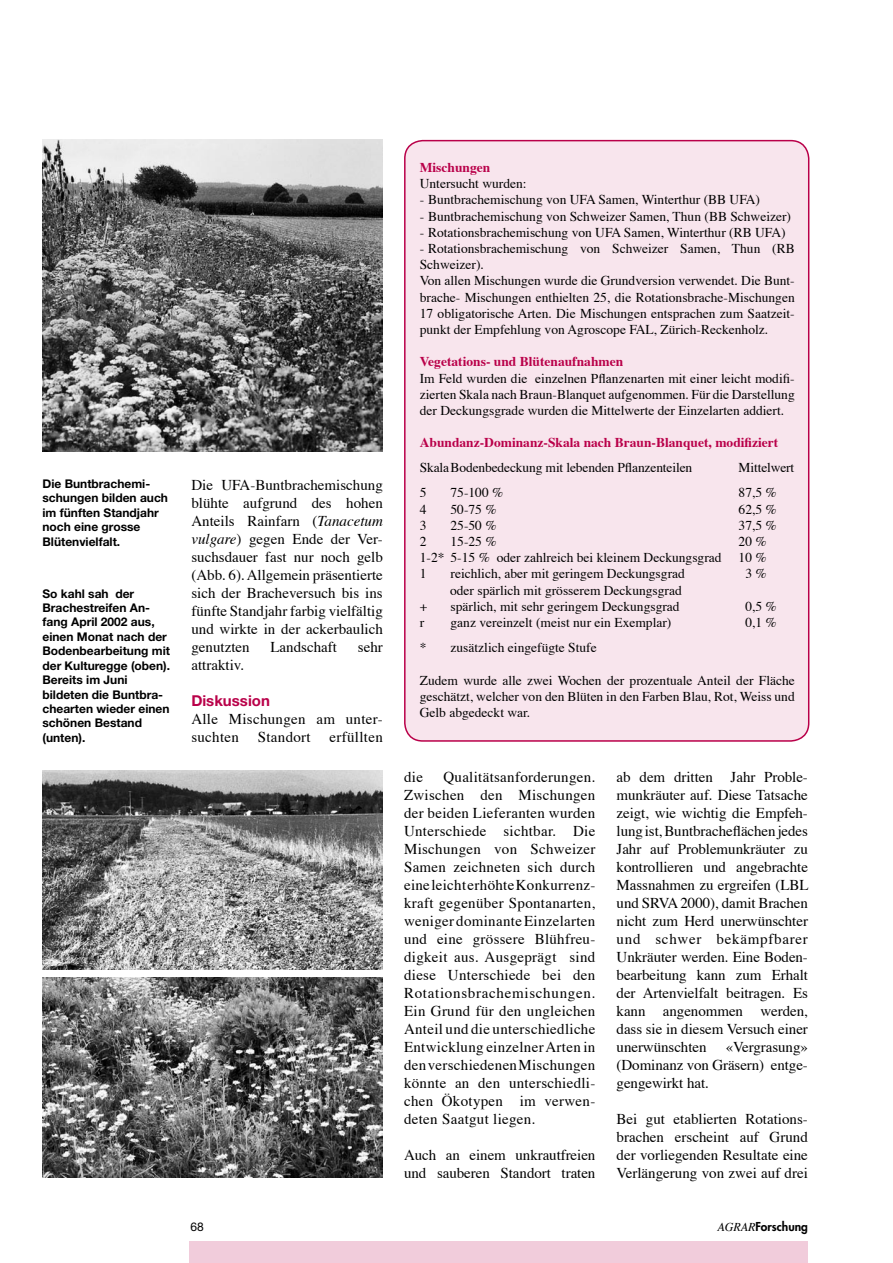
<style>
.page{position:relative;width:893px;height:1263px;background:#fff}
.page>*{position:absolute;margin:0;border:0;box-sizing:border-box;transform-origin:0 0}
.Texte{font:15px/18px "Times";color:#000;text-align:justify}
.Texte-2{font:15px/18px "Times";letter-spacing:.02em;color:#000}
.Titre_texte{font:700 15px "Helvetica Neue";color:#b90049}
.Box{font:13.5px/16.2px "Times";color:#000;text-align:justify}
.Box_titre{font:700 13.5px "Times";color:#b90049}
.Légende_photo{font:700 12px/14.4px "Helvetica Neue";color:#000}
.t1{font:800 12px "Futura";color:#000}
.t2{font:12px "Helvetica Neue";color:#000}
.s1{font-style:italic}
.s2{font-family:"Times";font-weight:400;font-style:italic}
</style>
<div class="page">
<div style="left:189px;top:1242px;width:619px;height:21px;background:#f1ccdb"></div>
<div style="left:404px;top:139px;width:406px;height:602px;background:#f8e5ed"></div>
<img style="left:43px;top:771px;width:340px;height:198px">
<img style="left:43px;top:977px;width:340px;height:201px">
<img style="left:43px;top:140px;width:340px;height:311px">
<p class="Légende_photo" style="left:43px;top:476px;width:127px">Die Buntbrachemi&shy;schungen bilden auch im fünften Standjahr noch eine grosse<br>Blütenvielfalt.</p>
<p class="Texte" style="left:191px;top:475px;width:193px">Die UFA-Buntbrachemischung blühte aufgrund des hohen Anteils Rainfarn (<span class="s1">Tanacetum vulgare</span>) gegen Ende der Ver&shy;suchsdauer fast nur noch gelb (Abb. 6). Allgemein präsentierte sich der Bracheversuch bis ins fünfte Standjahr farbig vielfältig und wirkte in der ackerbaulich genutzten</p>
<p class="Légende_photo" style="left:43px;top:586px;width:129px">So kahl sah der<br>Brachestreifen An&shy;fang April 2002 aus, einen Monat nach der<br>Bodenbearbeitung mit der Kulturegge (oben).</p>
<p class="Légende_photo" style="left:43px;top:672px;width:129px">Bereits im Juni bildeten die Buntbra&shy;chearten wieder einen schönen Bestand (unten).</p>
<p class="Texte" style="left:270px;top:637px;width:68px">Landschaft</p>
<p class="Texte" style="left:358px;top:637px;width:26px">sehr</p>
<p class="Texte" style="left:191px;top:655px;width:54px">attraktiv.</p>
<p class="Titre_texte" style="left:191px;top:691px;width:80px">Diskussion</p>
<p class="Texte-2" style="left:191px;top:709px;width:193px">Alle Mischungen am unter&shy;suchten</p>
<p class="Texte-2" style="left:258px;top:727px;width:54px">Standort</p>
<p class="Texte-2" style="left:330px;top:727px;width:55px">erfüllten</p>
<p class="Box_titre" style="left:420px;top:159px;width:72px">Mischungen</p>
<p class="Box" style="left:420px;top:175px;width:108px">Untersucht wurden:</p>
<p class="Box" style="left:420px;top:191px;width:342px">- Buntbrachemischung von UFA Samen, Winterthur (BB UFA)</p>
<p class="Box" style="left:420px;top:208px;width:373px">- Buntbrachemischung von Schweizer Samen, Thun (BB Schweizer)</p>
<p class="Box" style="left:420px;top:224px;width:367px">- Rotationsbrachemischung von UFA Samen, Winterthur (RB UFA)</p>
<p class="Box" style="left:420px;top:240px;width:376px">- Rotationsbrachemischung von Schweizer Samen, Thun (RB<br>Schweizer).</p>
<p class="Box" style="left:420px;top:272px;width:377px">Von allen Mischungen wurde die Grundversion verwendet. Die Bunt&shy;brache- Mischungen enthielten 25, die Rotationsbrache-Mischungen 17 obligatorische Arten. Die Mischungen entsprachen zum Saatzeit&shy;punkt der Empfehlung von Agroscope FAL, Zürich-Reckenholz.</p>
<p class="Box_titre" style="left:420px;top:353px;width:205px">Vegetations- und Blütenaufnahmen</p>
<p class="Box" style="left:420px;top:370px;width:376px">Im Feld wurden die einzelnen Pflanzenarten mit einer leicht modifi&shy;zierten Skala nach Braun-Blanquet aufgenommen. Für die Darstellung der Deckungsgrade wurden die Mittelwerte der Einzelarten addiert.</p>
<p class="Box_titre" style="left:420px;top:434px;width:360px">Abundanz-Dominanz-Skala nach Braun-Blanquet, modifiziert</p>
<p class="Box" style="left:420px;top:459px;width:274px">Skala Bodenbedeckung mit lebenden Pflanzenteilen</p>
<p class="Box" style="left:739px;top:459px;width:57px">Mittelwert</p>
<p class="Box" style="left:420px;top:484px;width:8px">5</p>
<p class="Box" style="left:451px;top:484px;width:54px">75-100 %</p>
<p class="Box" style="left:739px;top:484px;width:40px">87,5 %</p>
<p class="Box" style="left:420px;top:501px;width:8px">4</p>
<p class="Box" style="left:451px;top:501px;width:48px">50-75 %</p>
<p class="Box" style="left:739px;top:501px;width:40px">62,5 %</p>
<p class="Box" style="left:420px;top:517px;width:8px">3</p>
<p class="Box" style="left:451px;top:517px;width:48px">25-50 %</p>
<p class="Box" style="left:739px;top:517px;width:40px">37,5 %</p>
<p class="Box" style="left:420px;top:533px;width:8px">2</p>
<p class="Box" style="left:451px;top:533px;width:48px">15-25 %</p>
<p class="Box" style="left:739px;top:533px;width:30px">20 %</p>
<p class="Box" style="left:420px;top:549px;width:303px">1-2* 5-15 % oder zahlreich bei kleinem Deckungsgrad</p>
<p class="Box" style="left:739px;top:549px;width:30px">10 %</p>
<p class="Box" style="left:420px;top:565px;width:8px">1</p>
<p class="Box" style="left:451px;top:565px;width:236px">reichlich, aber mit geringem Deckungsgrad</p>
<p class="Box" style="left:745px;top:565px;width:23px">3 %</p>
<p class="Box" style="left:450px;top:582px;width:233px">oder spärlich mit grösserem Deckungsgrad</p>
<p class="Box" style="left:420px;top:598px;width:9px">+</p>
<p class="Box" style="left:451px;top:598px;width:231px">spärlich, mit sehr geringem Deckungsgrad</p>
<p class="Box" style="left:745px;top:598px;width:33px">0,5 %</p>
<p class="Box" style="left:420px;top:614px;width:6px">r</p>
<p class="Box" style="left:451px;top:614px;width:222px">ganz vereinzelt (meist nur ein Exemplar)</p>
<p class="Box" style="left:745px;top:614px;width:33px">0,1 %</p>
<p class="Box" style="left:420px;top:639px;width:178px">* zusätzlich eingefügte Stufe</p>
<p class="Box" style="left:420px;top:672px;width:377px">Zudem wurde alle zwei Wochen der prozentuale Anteil der Fläche geschätzt, welcher von den Blüten in den Farben Blau, Rot, Weiss und Gelb abgedeckt war.</p>
<p class="Texte" style="left:404px;top:768px;width:193px;text-indent:39px">Qualitätsanforderungen.<br>Zwischen den Mischungen der beiden Lieferanten wurden Unterschiede sichtbar. Die Mischungen von Schweizer Samen zeichneten sich durch eine leicht erhöhte Konkurrenz&shy;kraft gegenüber Spontanarten, weniger dominante Einzelarten und eine grössere Blühfreu&shy;digkeit aus. Ausgeprägt sind diese Unterschiede bei den Rotationsbrachemischungen.<br>Ein Grund für den ungleichen Anteil und die unterschiedliche Entwicklung einzelner Arten in den verschiedenen Mischungen könnte an den unterschiedli&shy;chen Ökotypen im verwen&shy;deten Saatgut liegen.</p>
<p class="Texte" style="left:404px;top:1145px;width:193px">Auch an einem unkrautfreien und sauberen Standort traten</p>
<p class="Texte" style="left:404px;top:768px;width:20px">die</p>
<p class="Texte" style="left:617px;top:768px;width:193px">ab dem dritten Jahr Proble&shy;munkräuter auf. Diese Tatsache zeigt, wie wichtig die Empfeh&shy;lung ist, Buntbracheflächen jedes Jahr auf Problemunkräuter zu kontrollieren und angebrachte Massnahmen zu ergreifen (LBL und SRVA 2000), damit Brachen nicht zum Herd unerwünschter und schwer bekämpfbarer Unkräuter werden. Eine Boden&shy;bearbeitung kann zum Erhalt der Artenvielfalt beitragen. Es kann angenommen werden, dass sie in diesem Versuch einer unerwünschten</p>
<p class="Texte" style="left:617px;top:1038px;width:193px;text-indent:109px">«Vergrasung» (Dominanz von Gräsern) entge&shy;gengewirkt hat.</p>
<p class="Texte" style="left:617px;top:1109px;width:193px">Bei gut etablierten Rotations&shy;brachen erscheint auf Grund der vorliegenden Resultate eine Verlängerung von zwei auf drei</p>
<p class="t2" style="left:190px;top:1220px;width:15px">68</p>
<p class="t1" style="left:717px;top:1219px;width:92px"><span class="s2">AGRAR</span>Forschung</p>
</div>
